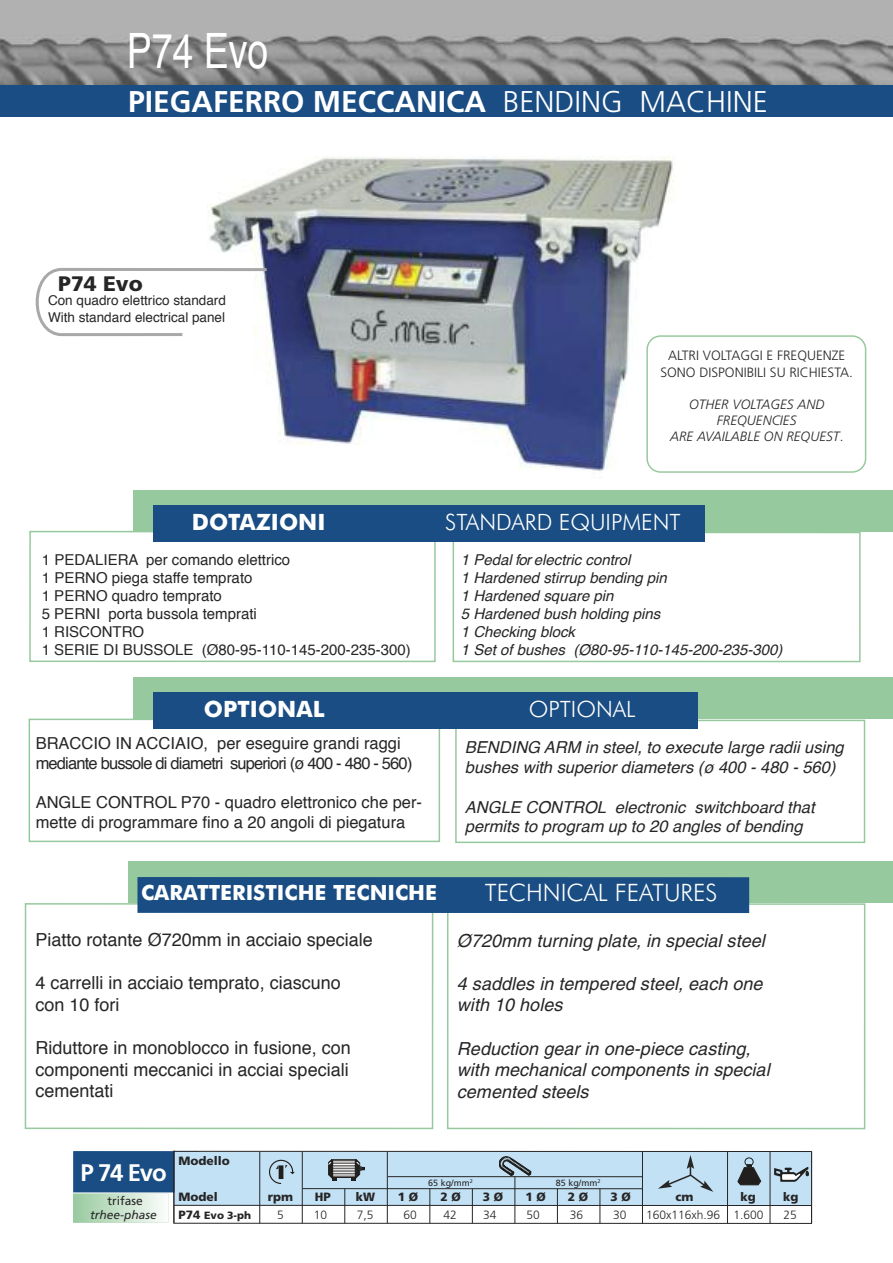
<style>
.page{position:relative;width:893px;height:1263px;background:#fff}
.page>*{position:absolute;margin:0;border:0;box-sizing:border-box;transform-origin:0 0}
.t1{font:48.75px "Helvetica";color:#fff;scale:.77 1}
.t2{font:700 30px "Frutiger";color:#fff}
.t3{font:300 24px "Futura BT";color:#fff}
.t4{font:700 24px "Frutiger";color:#fff}
.t5{font:300 22.5px "Futura BT";color:#fff}
.t6{font:700 22.5px "Futura BT";color:#fff}
.t7{font:700 21px "Futura BT";color:#fff}
.t8{font:900 21px "Frutiger";color:#272627}
.t9{font:18px/21.6px "Helvetica";color:#272627}
.t10{font:italic 18px/21.6px "Helvetica LT";letter-spacing:.005em;color:#272627}
.t11{font:italic 16.5px/19.8px "Helvetica";color:#272627}
.t12{font:16.5px/19.8px "Helvetica";letter-spacing:-.05em;color:#272627}
.t13{font:16.5px/19.8px "Helvetica";color:#272627}
.t14{font:15px/18px "Helvetica";color:#272627}
.t15{font:italic 15px/18px "Helvetica";color:#272627}
.t16{font:13.5px/16.2px "Helvetica";color:#272627}
.t17{font:300 13.5px/16.2px "Frutiger";color:#272627;text-align:center}
.t18{font:italic 300 13.5px/16.2px "Frutiger";color:#272627;text-align:center}
.t19{font:900 12px "Frutiger";color:#272627}
.t20{font:300 12px "Frutiger";color:#272627}
.t21{font:italic 12px "Frutiger";color:#272627}
.t22{font:12px "Frutiger";color:#272627}
.t23{font:900 10.5px "Frutiger";color:#272627}
.t24{font:9px "Frutiger";color:#272627}
.s1{font-weight:300}
.s2{font-style:normal}
.s3{font-size:12px}
</style>
<div class="page">
<img style="left:0;top:0;width:893px;height:85px">
<div style="left:0;top:85px;width:893px;height:31px;background:#194d83"></div>
<img style="left:208px;top:156px;width:466px;height:315px">
<div style="left:73px;top:1194px;width:95px;height:28px;background:linear-gradient(to right,#98ca9f,#fbfdfc)"></div>
<div style="left:73px;top:1151px;width:126px;height:41px;background:#194d83"></div>
<div style="left:174px;top:1151px;width:638px;height:54px;background:#c2e1f4"></div>
<svg style="left:658px;top:1155px;width:55px;height:37px"></svg>
<hr style="left:174px;top:1151px;width:638px;height:1px;background:#272627">
<hr style="left:174px;top:1205px;width:638px;height:1px;background:#272627">
<hr style="left:259px;top:1152px;width:1px;height:71px;background:#272627">
<hr style="left:302px;top:1152px;width:1px;height:71px;background:#272627">
<hr style="left:345px;top:1189px;width:1px;height:34px;background:#272627">
<hr style="left:387px;top:1152px;width:1px;height:71px;background:#272627">
<hr style="left:430px;top:1188px;width:1px;height:35px;background:#272627">
<hr style="left:472px;top:1189px;width:1px;height:34px;background:#272627">
<hr style="left:515px;top:1176px;width:1px;height:47px;background:#272627">
<hr style="left:557px;top:1189px;width:1px;height:34px;background:#272627">
<hr style="left:600px;top:1189px;width:1px;height:34px;background:#272627">
<hr style="left:642px;top:1152px;width:1px;height:71px;background:#272627">
<hr style="left:727px;top:1152px;width:1px;height:71px;background:#272627">
<hr style="left:770px;top:1152px;width:1px;height:71px;background:#272627">
<hr style="left:811px;top:1152px;width:1px;height:71px;background:#272627">
<svg style="left:269px;top:1159px;width:26px;height:25px"></svg>
<hr style="left:302px;top:1188px;width:340px;height:1px;background:#272627">
<hr style="left:388px;top:1176px;width:254px;height:1px;background:#272627">
<svg style="left:737px;top:1165px;width:24px;height:20px"></svg>
<div style="left:744px;top:1157px;width:10px;height:9px;border:1px solid #211f1e;border-radius:50%"></div>
<svg style="left:328px;top:1159px;width:37px;height:22px"></svg>
<svg style="left:774px;top:1167px;width:34px;height:15px"></svg>
<hr style="left:173px;top:1223px;width:639px;height:1px;background:#272627">
<svg style="left:499px;top:1156px;width:32px;height:20px"></svg>
<hr style="left:174px;top:1151px;width:1px;height:72px;background:#272627">
<div style="left:455px;top:720px;width:410px;height:123px;border:2px solid #97c99e"></div>
<div style="left:29px;top:719px;width:411px;height:123px;border:2px solid #97c99e"></div>
<div style="left:447px;top:903px;width:418px;height:226px;border:2px solid #97c99e"></div>
<div style="left:25px;top:903px;width:408px;height:226px;border:2px solid #97c99e"></div>
<div style="left:453px;top:532px;width:408px;height:130px;border:2px solid #97c99e"></div>
<div style="left:29px;top:531px;width:407px;height:131px;border:2px solid #97c99e"></div>
<div style="left:133px;top:490px;width:760px;height:42px;background:#97c99e"></div>
<div style="left:153px;top:505px;width:552px;height:37px;background:#194d83"></div>
<div style="left:133px;top:677px;width:760px;height:42px;background:#97c99e"></div>
<div style="left:153px;top:693px;width:544px;height:36px;background:#194d83"></div>
<div style="left:128px;top:862px;width:765px;height:41px;background:#97c99e"></div>
<div style="left:137px;top:877px;width:612px;height:36px;background:#194d83"></div>
<svg style="left:35px;top:267px;width:235px;height:71px"></svg>
<svg style="left:646px;top:335px;width:220px;height:138px"></svg>
<h1 class="t1" style="left:127px;top:30px;width:186px">P74 Evo</h1>
<h2 class="t2" style="left:128px;top:89px;width:641px">PIEGAFERRO MECCANICA <span class="s1">BENDING MACHINE</span></h2>
<p class="t8" style="left:58px;top:275px;width:86px">P74 Evo</p>
<p class="t16" style="left:48px;top:294px;width:179px">Con quadro elettrico standard<br>With standard electrical panel</p>
<p class="t17" style="left:660px;top:349px;width:194px">ALTRI VOLTAGGI E FREQUENZE<br>SONO DISPONIBILI SU RICHIESTA.</p>
<p class="t18" style="left:670px;top:397px;width:175px">OTHER VOLTAGES AND<br>FREQUENCIES<br>ARE AVAILABLE ON REQUEST<span class="s2">.</span></p>
<p class="t6" style="left:192px;top:513px;width:135px">DOTAZIONI</p>
<p class="t5" style="left:445px;top:513px;width:237px">STANDARD EQUIPMENT</p>
<p class="t14" style="left:42px;top:552px;width:371px">1 PEDALIERA per comando elettrico<br>1 PERNO piega staffe temprato<br>1 PERNO quadro temprato<br>5 PERNI porta bussola temprati<br>1 RISCONTRO<br>1 SERIE DI BUSSOLE (Ø80-95-110-145-200-235-300)</p>
<p class="t15" style="left:461px;top:552px;width:323px">1 Pedal for electric control<br>1 Hardened stirrup bending pin<br>1 Hardened square pin<br>5 Hardened bush holding pins<br>1 Checking block<br>1 Set of bushes (Ø80-95-110-145-200-235-300)</p>
<p class="t6" style="left:204px;top:700px;width:122px">OPTIONAL</p>
<p class="t5" style="left:529px;top:700px;width:108px">OPTIONAL</p>
<p class="t12" style="left:36px;top:734px;width:378px">BRACCIO IN ACCIAIO, per eseguire grandi raggi mediante bussole di diametri superiori (ø 400 - 480 - 560)</p>
<p class="t13" style="left:36px;top:794px;width:388px">ANGLE CONTROL P70 - quadro elettronico che per&shy;mette di programmare fino a 20 angoli di piegatura</p>
<p class="t11" style="left:465px;top:739px;width:380px">BENDING ARM in steel, to execute large radii using bushes with superior diameters (ø 400 - 480 - 560)</p>
<p class="t11" style="left:465px;top:798px;width:351px">ANGLE CONTROL electronic switchboard that permits to program up to 20 angles of bending</p>
<p class="t7" style="left:141px;top:884px;width:298px">CARATTERISTICHE TECNICHE</p>
<h3 class="t3" style="left:485px;top:883px;width:234px">TECHNICAL FEATURES</h3>
<p class="t9" style="left:36px;top:930px;width:339px">Piatto rotante Ø720mm in acciaio speciale</p>
<p class="t9" style="left:36px;top:973px;width:307px">4 carrelli in acciaio temprato, ciascuno con 10 fori</p>
<p class="t9" style="left:36px;top:1038px;width:317px;text-align:justify">Riduttore in monoblocco in fusione, con componenti meccanici in acciai speciali cementati</p>
<h3 class="t4" style="left:81px;top:1162px;width:88px">P 74 Evo</h3>
<p class="t19" style="left:179px;top:1156px;width:53px">Modello</p>
<p class="t10" style="left:457px;top:931px;width:309px">Ø720mm turning plate, in special steel</p>
<p class="t10" style="left:457px;top:974px;width:307px">4 saddles in tempered steel, each one with 10 holes</p>
<p class="t10" style="left:457px;top:1039px;width:314px">Reduction gear in one-piece casting, with mechanical components in special cemented steels</p>
<p class="t24" style="left:428px;top:1179px;width:46px">65 kg/mm<sup>2</sup></p>
<p class="t24" style="left:556px;top:1179px;width:46px">85 kg/mm<sup>2</sup></p>
<p class="t22" style="left:108px;top:1196px;width:37px">trifase</p>
<p class="t21" style="left:90px;top:1210px;width:68px">trhee-phase</p>
<p class="t19" style="left:179px;top:1192px;width:41px">Model</p>
<p class="t19" style="left:268px;top:1192px;width:27px">rpm</p>
<p class="t19" style="left:315px;top:1192px;width:17px">HP</p>
<p class="t19" style="left:356px;top:1192px;width:21px">kW</p>
<p class="t19" style="left:398px;top:1192px;width:22px">1 Ø</p>
<p class="t19" style="left:440px;top:1192px;width:22px">2 Ø</p>
<p class="t19" style="left:483px;top:1192px;width:22px">3 Ø</p>
<p class="t19" style="left:525px;top:1192px;width:22px">1 Ø</p>
<p class="t19" style="left:568px;top:1192px;width:22px">2 Ø</p>
<p class="t19" style="left:610px;top:1192px;width:22px">3 Ø</p>
<p class="t19" style="left:675px;top:1192px;width:20px">cm</p>
<p class="t19" style="left:740px;top:1192px;width:17px">kg</p>
<p class="t19" style="left:783px;top:1192px;width:17px">kg</p>
<p class="t23" style="left:179px;top:1211px;width:74px"><span class="s3">P74</span> Evo 3-ph</p>
<p class="t20" style="left:277px;top:1210px;width:8px">5</p>
<p class="t20" style="left:314px;top:1210px;width:15px">10</p>
<p class="t20" style="left:357px;top:1210px;width:18px">7,5</p>
<p class="t20" style="left:403px;top:1210px;width:15px">60</p>
<p class="t20" style="left:443px;top:1210px;width:15px">42</p>
<p class="t20" style="left:483px;top:1210px;width:15px">34</p>
<p class="t20" style="left:527px;top:1210px;width:15px">50</p>
<p class="t20" style="left:570px;top:1210px;width:15px">36</p>
<p class="t20" style="left:613px;top:1210px;width:15px">30</p>
<p class="t20" style="left:646px;top:1210px;width:119px">160x116xh.96 1.600</p>
<p class="t20" style="left:783px;top:1210px;width:15px">25</p>
</div>
